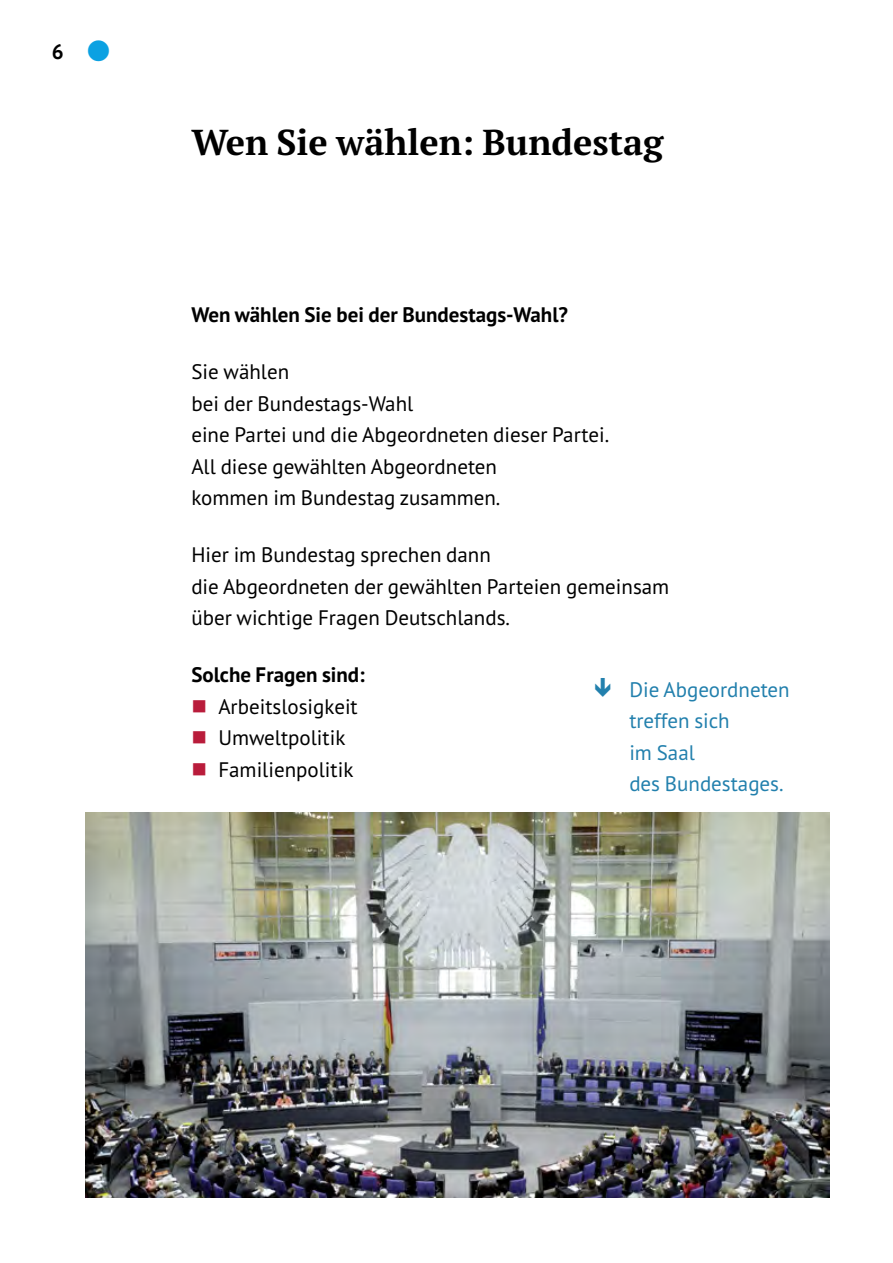
<style>
.page{position:relative;width:893px;height:1263px;background:#fff}
.page>*{position:absolute;margin:0;border:0;box-sizing:border-box;transform-origin:0 0}
.t1{font:700 36px "PT Serif Pro";color:#000}
.t2{font:21px/31.5px "PT Sans Pro";color:#000}
.t3{font:700 21px "PT Sans Pro";color:#000}
.t4{font:21px "PT Sans Pro";color:#2280ad}
.s1{color:#0ba1e2}
.s2{color:#b91c3b}
</style>
<div class="page">
<img style="left:85px;top:812px;width:744px;height:385px">
<p class="t3" style="left:52px;top:37px;width:62px">6 <span class="s1">●</span></p>
<h1 class="t1" style="left:191px;top:119px;width:474px">Wen Sie wählen: Bundestag</h1>
<h2 class="t3" style="left:191px;top:301px;width:378px">Wen wählen Sie bei der Bundestags-Wahl?</h2>
<p class="t2" style="left:191px;top:355px;width:419px">Sie wählen<br>bei der Bundestags-Wahl<br>eine Partei und die Abgeordneten dieser Partei.<br>All diese gewählten Abgeordneten<br>kommen im Bundestag zusammen.</p>
<p class="t2" style="left:191px;top:538px;width:479px">Hier im Bundestag sprechen dann<br>die Abgeordneten der gewählten Parteien gemeinsam über wichtige Fragen Deutschlands.</p>
<p class="t3" style="left:191px;top:661px;width:175px">Solche Fragen sind:</p>
<p class="t4" style="left:629px;top:676px;width:162px">Die Abgeordneten</p>
<p class="t2" style="left:191px;top:690px;width:168px"><span class="s2">■</span> Arbeitslosigkeit</p>
<p class="t4" style="left:629px;top:707px;width:102px">treffen sich</p>
<p class="t2" style="left:191px;top:721px;width:156px"><span class="s2">■</span> Umweltpolitik</p>
<p class="t4" style="left:629px;top:739px;width:67px">im Saal</p>
<p class="t2" style="left:191px;top:753px;width:164px"><span class="s2">■</span> Familienpolitik</p>
<p class="t4" style="left:629px;top:770px;width:156px">des Bundestages.</p>
</div>
